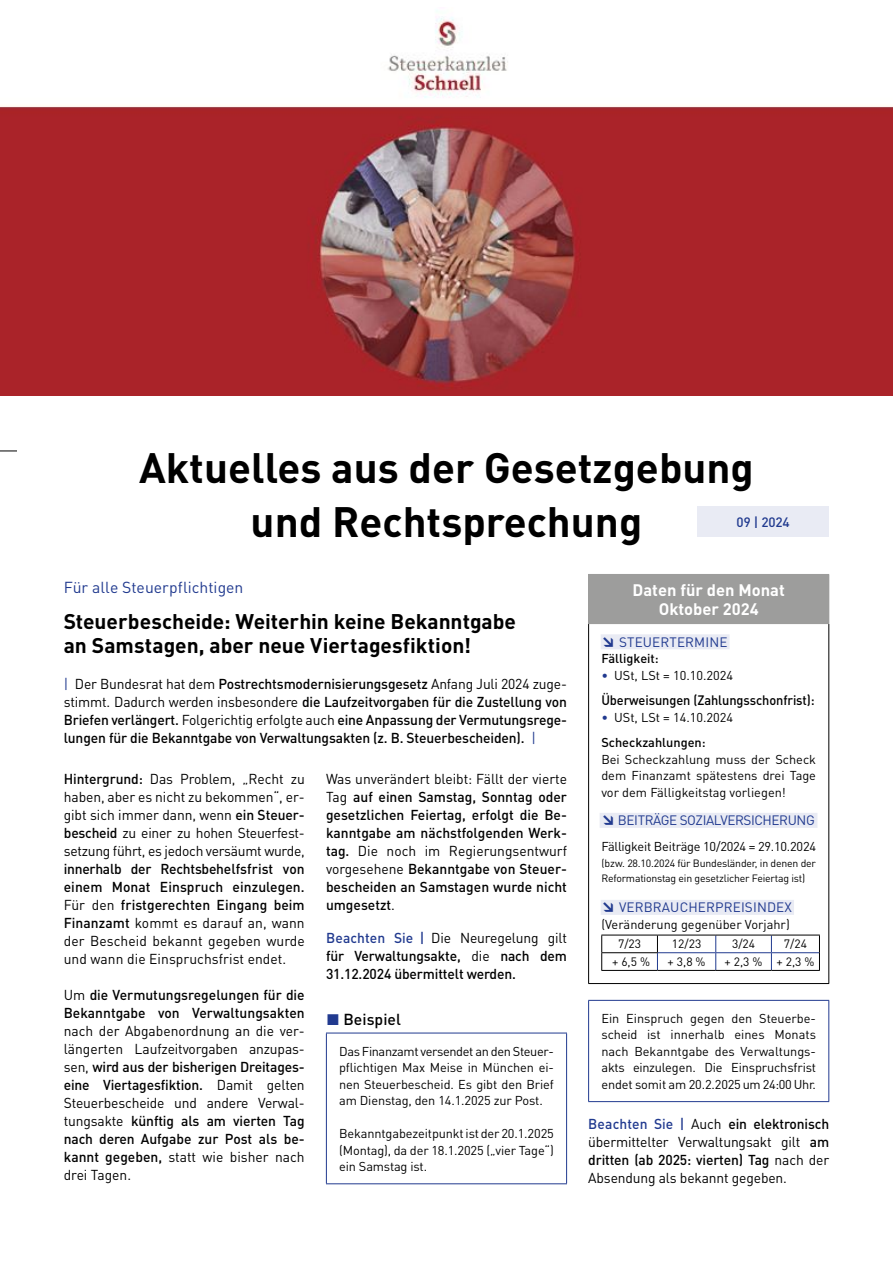
<style>
.page{position:relative;width:893px;height:1263px;background:#fff}
.page>*{position:absolute;margin:0;border:0;box-sizing:border-box;transform-origin:0 0}
.t1{font:700 42px/54px "DIN Pro";color:#000;text-align:center}
.t2{font:700 21px/24px "DIN Pro";letter-spacing:-.005em;color:#000}
.t3{font:700 16.5px/19.5px "DIN Pro";color:#fff;text-align:center}
.t4{font:15.75px "DIN Pro";color:#213a8f}
.t5{font:500 15.75px "DIN Pro";letter-spacing:.005em;color:#000}
.t6{font:500 14.25px/18px "DIN Pro";color:#000;text-align:justify}
.t7{font:14.25px/18px "DIN Pro";letter-spacing:-.01em;color:#000;text-align:justify}
.t8{font:13.5px "DIN Pro";letter-spacing:.01em;color:#213a8f}
.t9{font:500 13.5px "DIN Pro";letter-spacing:-.005em;color:#000;scale:.95 1}
.t10{font:13.5px "DIN Pro";letter-spacing:-.03em;color:#213a8f}
.t11{font:500 13.5px "DIN Pro";color:#213a8f}
.t12{font:12.75px/16.5px "DIN Pro";letter-spacing:-.01em;color:#000;text-align:justify}
.t13{font:500 12.75px "DIN Pro";color:#000}
.t14{font:12px "DIN Pro";color:#000}
.t15{font:10.5px/15px "DIN Pro";letter-spacing:-.02em;color:#000}
.s1{font-weight:400;color:#213a8f}
.s2{font-weight:400}
.s3{font-weight:500}
.s4{color:#213a8f}
.s5{font-weight:900}
.s6{font-weight:500;color:#213a8f}
</style>
<div class="page">
<svg style="left:0;top:451px;width:17px;height:1px"></svg>
<div style="left:697px;top:506px;width:132px;height:31px;background:#e9ebf4"></div>
<div style="left:589px;top:574px;width:240px;height:50px;background:#9d9d9c"></div>
<hr style="left:588px;top:624px;width:1px;height:359px;background:#000">
<hr style="left:828px;top:624px;width:1px;height:359px;background:#000">
<hr style="left:588px;top:983px;width:241px;height:1px;background:#000">
<hr style="left:588px;top:574px;width:241px;height:1px;background:#9d9d9c">
<hr style="left:588px;top:575px;width:1px;height:48px;background:#9d9d9c">
<hr style="left:588px;top:623px;width:241px;height:1px;background:#9d9d9c">
<div style="left:601px;top:634px;width:129px;height:15px;background:#e9ebf4"></div>
<div style="left:600px;top:813px;width:217px;height:15px;background:#e9ebf4"></div>
<div style="left:601px;top:900px;width:193px;height:15px;background:#e9ebf4"></div>
<hr style="left:601px;top:970px;width:56px;height:1px;background:#000">
<hr style="left:657px;top:970px;width:59px;height:1px;background:#000">
<hr style="left:716px;top:970px;width:55px;height:1px;background:#000">
<hr style="left:771px;top:970px;width:49px;height:1px;background:#000">
<svg style="left:601px;top:935px;width:219px;height:35px"></svg>
<hr style="left:601px;top:952px;width:57px;height:1px;background:#000">
<hr style="left:326px;top:1033px;width:241px;height:1px;background:#213a8f">
<hr style="left:326px;top:1033px;width:1px;height:150px;background:#213a8f">
<hr style="left:566px;top:1033px;width:1px;height:150px;background:#213a8f">
<hr style="left:326px;top:1183px;width:241px;height:1px;background:#213a8f">
<hr style="left:588px;top:1000px;width:241px;height:1px;background:#213a8f">
<hr style="left:588px;top:1001px;width:1px;height:100px;background:#213a8f">
<hr style="left:828px;top:1001px;width:1px;height:100px;background:#213a8f">
<hr style="left:588px;top:1101px;width:241px;height:1px;background:#213a8f">
<img style="left:0;top:17px;width:892px;height:379px">
<h1 class="t1" style="left:139px;top:439px;width:616px">Aktuelles aus der Gesetzgebung und Rechtsprechung</h1>
<p class="t11" style="left:737px;top:513px;width:55px">09 | 2024</p>
<p class="t4" style="left:64px;top:577px;width:181px">Für alle Steuerpflichtigen</p>
<h2 class="t2" style="left:64px;top:609px;width:454px">Steuerbescheide: Weiterhin keine Bekanntgabe an Samstagen, aber neue Viertagesfiktion!</h2>
<p class="t6" style="left:64px;top:675px;width:505px"><span class="s1">|</span> <span class="s2">Der Bundesrat hat dem</span> Postrechtsmodernisierungsgesetz <span class="s2">Anfang Juli 2024 zuge&shy;stimmt. Dadurch werden insbesondere</span> die Laufzeitvorgaben für die Zustellung von Briefen verlängert. <span class="s2">Folgerichtig erfolgte auch</span> eine Anpassung der Vermutungsrege&shy;lungen für die Bekanntgabe von Verwaltungsakten (z. B. Steuerbescheiden). <span class="s1">|</span></p>
<p class="t7" style="left:64px;top:769px;width:242px"><span class="s3">Hintergrund:</span> Das Problem, „Recht zu haben, aber es nicht zu bekommen“, er&shy;gibt sich immer dann, wenn <span class="s3">ein Steuer&shy;bescheid</span> zu einer zu hohen Steuerfest&shy;setzung führt, es jedoch versäumt wurde,</p>
<p class="t6" style="left:64px;top:859px;width:242px">innerhalb der Rechtsbehelfsfrist von einem Monat Einspruch einzulegen.<br><span class="s2">Für den</span> fristgerechten Eingang beim Finanzamt <span class="s2">kommt es darauf an, wann der Bescheid bekannt gegeben wurde und wann die Einspruchsfrist endet.</span></p>
<p class="t6" style="left:64px;top:985px;width:242px"><span class="s2">Um</span> die Vermutungsregelungen für die<br>Bekanntgabe von Verwaltungsakten</p>
<p class="t7" style="left:64px;top:1021px;width:242px">nach der Abgabenordnung an die ver&shy;längerten Laufzeitvorgaben anzupas&shy;sen, <span class="s3">wird aus der bisherigen Dreitages&shy;eine Viertagesfiktion.</span> Damit gelten Steuerbescheide und andere Verwal&shy;tungsakte <span class="s3">künftig als am vierten Tag nach deren Aufgabe zur Post als be&shy;kannt gegeben,</span> statt wie bisher nach drei Tagen.</p>
<p class="t6" style="left:326px;top:769px;width:242px"><span class="s2">Was unverändert bleibt: Fällt der vierte Tag</span> auf einen Samstag, Sonntag oder gesetzlichen Feiertag, erfolgt die Be&shy;kanntgabe am nächstfolgenden Werk&shy;tag. <span class="s2">Die noch im Regierungsentwurf vorgesehene</span> Bekanntgabe von Steuer&shy;bescheiden an Samstagen wurde nicht umgesetzt<span class="s2">.</span></p>
<p class="t6" style="left:326px;top:928px;width:242px"><span class="s4">Beachten Sie |</span> <span class="s2">Die Neuregelung gilt </span>für Verwaltungsakte, <span class="s2">die</span> nach dem 31.12.2024 übermittelt werden.</p>
<p class="t5" style="left:326px;top:1008px;width:76px"><span class="s4">◼</span> Beispiel</p>
<p class="t12" style="left:339px;top:1042px;width:216px">Das Finanzamt versendet an den Steuer&shy;pflichtigen Max Meise in München ei&shy;nen Steuerbescheid. Es gibt den Brief am Dienstag, den 14.1.2025 zur Post.</p>
<p class="t12" style="left:339px;top:1125px;width:216px">Bekanntgabezeitpunkt ist der 20.1.2025 (Montag), da der 18.1.2025 („vier Tage“) ein Samstag ist.</p>
<p class="t3" style="left:633px;top:579px;width:154px">Daten für den Monat<br>Oktober 2024</p>
<p class="t8" style="left:601px;top:633px;width:128px"><span class="s5">↘</span> STEUERTERMINE</p>
<p class="t13" style="left:601px;top:650px;width:59px">Fälligkeit:</p>
<p class="t12" style="left:601px;top:666px;width:133px"><span class="s4">•</span> USt, LSt = 10.10.2024</p>
<p class="t9" style="left:601px;top:691px;width:226px">Überweisungen (Zahlungsschonfrist):</p>
<p class="t12" style="left:601px;top:704px;width:133px;line-height:25.5px"><span class="s4">•</span> USt, LSt = 14.10.2024<br><span class="s3">Scheckzahlungen:</span></p>
<p class="t12" style="left:601px;top:750px;width:216px">Bei Scheckzahlung muss der Scheck dem Finanzamt spätestens drei Tage vor dem Fälligkeitstag vorliegen!</p>
<p class="t10" style="left:601px;top:811px;width:215px"><span class="s5">↘</span> BEITRÄGE SOZIALVERSICHERUNG</p>
<p class="t12" style="left:601px;top:837px;width:216px">Fälligkeit Beiträge 10/2024 = 29.10.2024</p>
<p class="t15" style="left:601px;top:855px;width:216px">(bzw. 28.10.2024 für Bundesländer, in denen der<br>Reformationstag ein gesetzlicher Feiertag ist)</p>
<p class="t8" style="left:601px;top:898px;width:192px"><span class="s5">↘</span> VERBRAUCHERPREISINDEX</p>
<p class="t12" style="left:601px;top:915px;width:190px">(Veränderung gegenüber Vorjahr)</p>
<p class="t14" style="left:618px;top:936px;width:25px">7/23</p>
<p class="t14" style="left:672px;top:936px;width:31px">12/23</p>
<p class="t14" style="left:732px;top:936px;width:25px">3/24</p>
<p class="t14" style="left:784px;top:936px;width:25px">7/24</p>
<p class="t14" style="left:612px;top:954px;width:39px">+ 6,5 %</p>
<p class="t14" style="left:668px;top:954px;width:39px">+ 3,8 %</p>
<p class="t14" style="left:725px;top:954px;width:91px">+ 2,3 % + 2,3 %</p>
<p class="t12" style="left:601px;top:1009px;width:216px">Ein Einspruch gegen den Steuerbe&shy;scheid ist innerhalb eines Monats nach Bekanntgabe des Verwaltungs&shy;akts einzulegen. Die Einspruchsfrist endet somit am 20.2.2025 um 24:00 Uhr.</p>
<p class="t7" style="left:588px;top:1114px;width:242px"><span class="s6">Beachten Sie |</span> Auch <span class="s3">ein elektronisch </span>übermittelter Verwaltungsakt gilt <span class="s3">am dritten (ab 2025: vierten) Tag</span> nach der Absendung als bekannt gegeben.</p>
</div>
